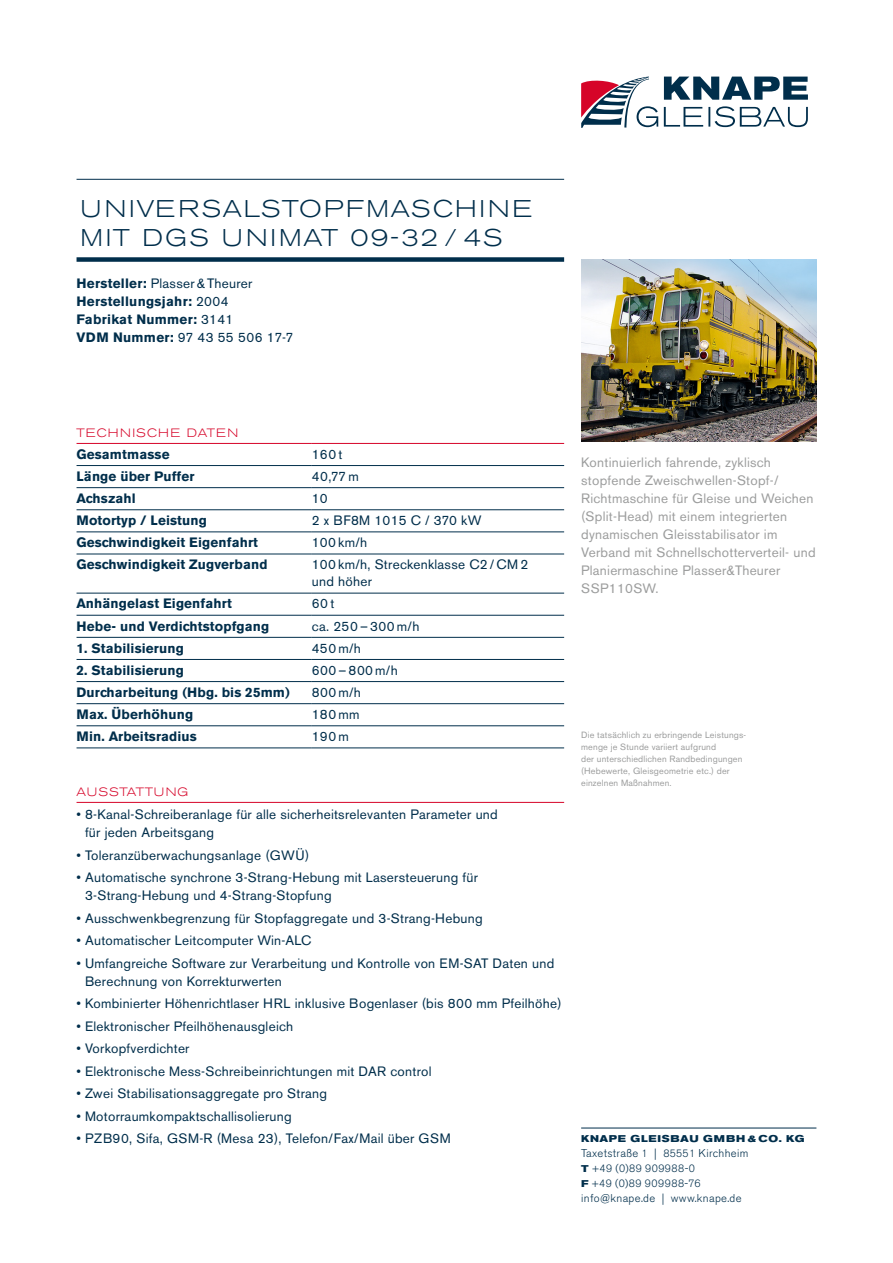
<style>
.page{position:relative;width:893px;height:1263px;background:#fff}
.page>*{position:absolute;margin:0;border:0;box-sizing:border-box;transform-origin:0 0}
.t1{font:300 expanded 24px/28.5px "Akzidenz Grotesk BE";letter-spacing:.1em;color:#002e4b}
.t2{font:13.5px/18px "Akzidenz Grotesk BE";letter-spacing:.02em;color:#002e4b}
.t3{font:700 13.5px/18px "Akzidenz Grotesk BE";letter-spacing:.01em;color:#002e4b}
.t4{font:13.5px/18px "Akzidenz Grotesk BE";letter-spacing:.02em;color:#9c9d9d}
.t5{font:300 expanded 12px "Akzidenz Grotesk BE";letter-spacing:.1em;color:#d60428}
.t6{font:300 expanded 12px "Akzidenz Grotesk BE";letter-spacing:.08em;color:#d60428}
.t7{font:300 11.25px "Akzidenz Grotesk BE";letter-spacing:.03em;color:#002e4b}
.t8{font:300 10.5px/15px "Akzidenz Grotesk BE";letter-spacing:.05em;color:#002e4b}
.t9{font:700 expanded 9.75px "Akzidenz Grotesk BE";letter-spacing:.08em;color:#002e4b}
.t10{font:9px/12px "Akzidenz Grotesk BE";letter-spacing:.02em;color:#9c9d9d}
.s1{font-weight:400}
.s2{font-size:10.5px}
.s3{font-weight:700;font-stretch:expanded;font-size:9.75px}
</style>
<div class="page">
<hr style="left:77px;top:802px;width:487px;height:1px;background:#d60428">
<hr style="left:77px;top:465px;width:235px;height:1px;background:#002e4b">
<hr style="left:312px;top:465px;width:252px;height:1px;background:#002e4b">
<hr style="left:77px;top:487px;width:235px;height:1px;background:#002e4b">
<hr style="left:312px;top:487px;width:252px;height:1px;background:#002e4b">
<hr style="left:77px;top:509px;width:235px;height:1px;background:#002e4b">
<hr style="left:312px;top:509px;width:252px;height:1px;background:#002e4b">
<hr style="left:77px;top:532px;width:235px;height:1px;background:#002e4b">
<hr style="left:312px;top:532px;width:252px;height:1px;background:#002e4b">
<hr style="left:77px;top:554px;width:235px;height:1px;background:#002e4b">
<hr style="left:312px;top:554px;width:252px;height:1px;background:#002e4b">
<hr style="left:77px;top:593px;width:235px;height:1px;background:#002e4b">
<hr style="left:312px;top:593px;width:252px;height:1px;background:#002e4b">
<hr style="left:77px;top:637px;width:235px;height:1px;background:#002e4b">
<hr style="left:312px;top:637px;width:252px;height:1px;background:#002e4b">
<hr style="left:77px;top:659px;width:235px;height:1px;background:#002e4b">
<hr style="left:312px;top:659px;width:252px;height:1px;background:#002e4b">
<hr style="left:77px;top:681px;width:235px;height:1px;background:#002e4b">
<hr style="left:312px;top:681px;width:252px;height:1px;background:#002e4b">
<hr style="left:77px;top:703px;width:235px;height:1px;background:#002e4b">
<hr style="left:312px;top:703px;width:252px;height:1px;background:#002e4b">
<hr style="left:77px;top:725px;width:235px;height:1px;background:#002e4b">
<hr style="left:312px;top:725px;width:252px;height:1px;background:#002e4b">
<hr style="left:77px;top:748px;width:235px;height:1px;background:#002e4b">
<hr style="left:312px;top:748px;width:252px;height:1px;background:#002e4b">
<hr style="left:77px;top:615px;width:235px;height:1px;background:#002e4b">
<hr style="left:312px;top:615px;width:252px;height:1px;background:#002e4b">
<hr style="left:77px;top:443px;width:235px;height:1px;background:#d60428">
<hr style="left:312px;top:443px;width:252px;height:1px;background:#d60428">
<svg style="left:581px;top:77px;width:227px;height:51px"></svg>
<img style="left:581px;top:260px;width:235px;height:181px">
<hr style="left:77px;top:179px;width:487px;height:1px;background:#002e4b">
<div style="left:77px;top:257px;width:487px;height:5px;background:#002e4b"></div>
<hr style="left:581px;top:1128px;width:235px;height:1px;background:#002e4b">
<h1 class="t1" style="left:80px;top:195px;width:453px">UNIVERSALSTOPFMASCHINE<br>MIT DGS UNIMAT 09-32 / 4S</h1>
<p class="t3" style="left:77px;top:275px;width:218px">Hersteller: <span class="s1">Plasser &amp; Theurer<br></span>Herstellungsjahr: <span class="s1">2004<br></span>Fabrikat Nummer: <span class="s1">3141<br></span>VDM Nummer: <span class="s1">97 43 55 506 17-7</span></p>
<p class="t5" style="left:77px;top:426px;width:163px">TECHNISCHE DATEN</p>
<p class="t3" style="left:77px;top:445px;width:95px">Gesamtmasse</p>
<p class="t2" style="left:312px;top:445px;width:32px">160 t</p>
<p class="t3" style="left:77px;top:467px;width:120px">Länge über Puffer</p>
<p class="t2" style="left:312px;top:467px;width:48px">40,77 m</p>
<p class="t3" style="left:77px;top:489px;width:61px">Achszahl</p>
<p class="t2" style="left:312px;top:489px;width:18px">10</p>
<p class="t3" style="left:77px;top:511px;width:132px">Motortyp / Leistung</p>
<p class="t2" style="left:312px;top:511px;width:171px">2 x BF8M 1015 C / 370 kW</p>
<p class="t3" style="left:77px;top:534px;width:183px">Geschwindigkeit Eigenfahrt</p>
<p class="t2" style="left:312px;top:533px;width:57px">100 km/h</p>
<p class="t3" style="left:77px;top:556px;width:192px">Geschwindigkeit Zugverband</p>
<p class="t2" style="left:312px;top:556px;width:218px;line-height:16.5px">100 km/h, Streckenklasse C2 / CM 2 und höher</p>
<p class="t3" style="left:77px;top:595px;width:157px">Anhängelast Eigenfahrt</p>
<p class="t2" style="left:312px;top:595px;width:24px">60t</p>
<p class="t3" style="left:77px;top:617px;width:194px">Hebe- und Verdichtstopfgang</p>
<p class="t2" style="left:312px;top:617px;width:109px">ca. 250 – 300 m/h</p>
<p class="t3" style="left:77px;top:639px;width:109px">1. Stabilisierung</p>
<p class="t2" style="left:312px;top:639px;width:51px">450 m/h</p>
<p class="t3" style="left:77px;top:661px;width:109px">2. Stabilisierung</p>
<p class="t2" style="left:312px;top:661px;width:87px">600 – 800 m/h</p>
<p class="t3" style="left:77px;top:683px;width:215px">Durcharbeitung (Hbg. bis 25mm)</p>
<p class="t2" style="left:312px;top:683px;width:51px">800 m/h</p>
<p class="t3" style="left:77px;top:705px;width:118px">Max. Überhöhung</p>
<p class="t2" style="left:312px;top:705px;width:49px">180 mm</p>
<p class="t3" style="left:77px;top:727px;width:122px">Min. Arbeitsradius</p>
<p class="t2" style="left:312px;top:727px;width:39px">190 m</p>
<p class="t6" style="left:77px;top:785px;width:113px">AUSSTATTUNG</p>
<p class="t2" style="left:85px;top:805px;width:414px;text-indent:-9px">• 8-Kanal-Schreiberanlage für alle sicherheitsrelevanten Parameter und für jeden Arbeitsgang</p>
<p class="t2" style="left:77px;top:846px;width:234px">• Toleranzüberwachungsanlage (GWÜ)</p>
<p class="t2" style="left:85px;top:868px;width:394px;text-indent:-9px">• Automatische synchrone 3-Strang-Hebung mit Lasersteuerung für<br>3-Strang-Hebung und 4-Strang-Stopfung</p>
<p class="t2" style="left:77px;top:909px;width:408px">• Ausschwenkbegrenzung für Stopfaggregate und 3-Strang-Hebung</p>
<p class="t2" style="left:77px;top:931px;width:236px">• Automatischer Leitcomputer Win-ALC</p>
<p class="t2" style="left:85px;top:954px;width:471px;text-indent:-9px">• Umfangreiche Software zur Verarbeitung und Kontrolle von EM-SAT Daten und<br>Berechnung von Korrekturwerten</p>
<p class="t2" style="left:77px;top:994px;width:487px">• Kombinierter Höhenrichtlaser HRL inklusive Bogenlaser (bis 800 mm Pfeilhöhe)</p>
<p class="t2" style="left:77px;top:1017px;width:218px">• Elektronischer Pfeilhöhenausgleich</p>
<p class="t2" style="left:77px;top:1039px;width:114px">• Vorkopfverdichter</p>
<p class="t2" style="left:77px;top:1062px;width:357px">• Elektronische Mess-Schreibeinrichtungen mit DAR control</p>
<p class="t2" style="left:77px;top:1084px;width:252px">• Zwei Stabilisationsaggregate pro Strang</p>
<p class="t2" style="left:77px;top:1107px;width:217px">• Motorraumkompaktschallisolierung</p>
<p class="t2" style="left:77px;top:1129px;width:376px">• PZB90, Sifa, GSM-R (Mesa 23), Telefon/Fax/Mail über GSM</p>
<p class="t4" style="left:581px;top:453px;width:236px">Kontinuierlich fahrende, zyklisch stopfende Zweischwellen-Stopf-/ Richtmaschine für Gleise und Weichen (Split-Head) mit einem integrierten dynamischen Gleisstabilisator im Verband mit Schnellschotterverteil- und Planiermaschine Plasser&amp;Theurer SSP110SW.</p>
<p class="t10" style="left:581px;top:728px;width:167px">Die tatsächlich zu erbringende Leistungs&shy;menge je Stunde variiert aufgrund<br>der unterschiedlichen Randbedingungen (Hebewerte, Gleisgeometrie etc.) der einzelnen Maßnahmen.</p>
<p class="t9" style="left:581px;top:1133px;width:225px">KNAPE GLEISBAU GMBH &amp; CO. KG</p>
<p class="t7" style="left:581px;top:1147px;width:169px">Taxetstraße <span class="s2">1</span> | <span class="s2">85551</span> Kirchheim</p>
<p class="t8" style="left:581px;top:1161px;width:121px"><span class="s3">T</span> +49 (0)89 909988-0<br><span class="s3">F</span> +49 (0)89 909988-76</p>
<p class="t7" style="left:581px;top:1192px;width:162px">info@knape.de | www.knape.de</p>
</div>
